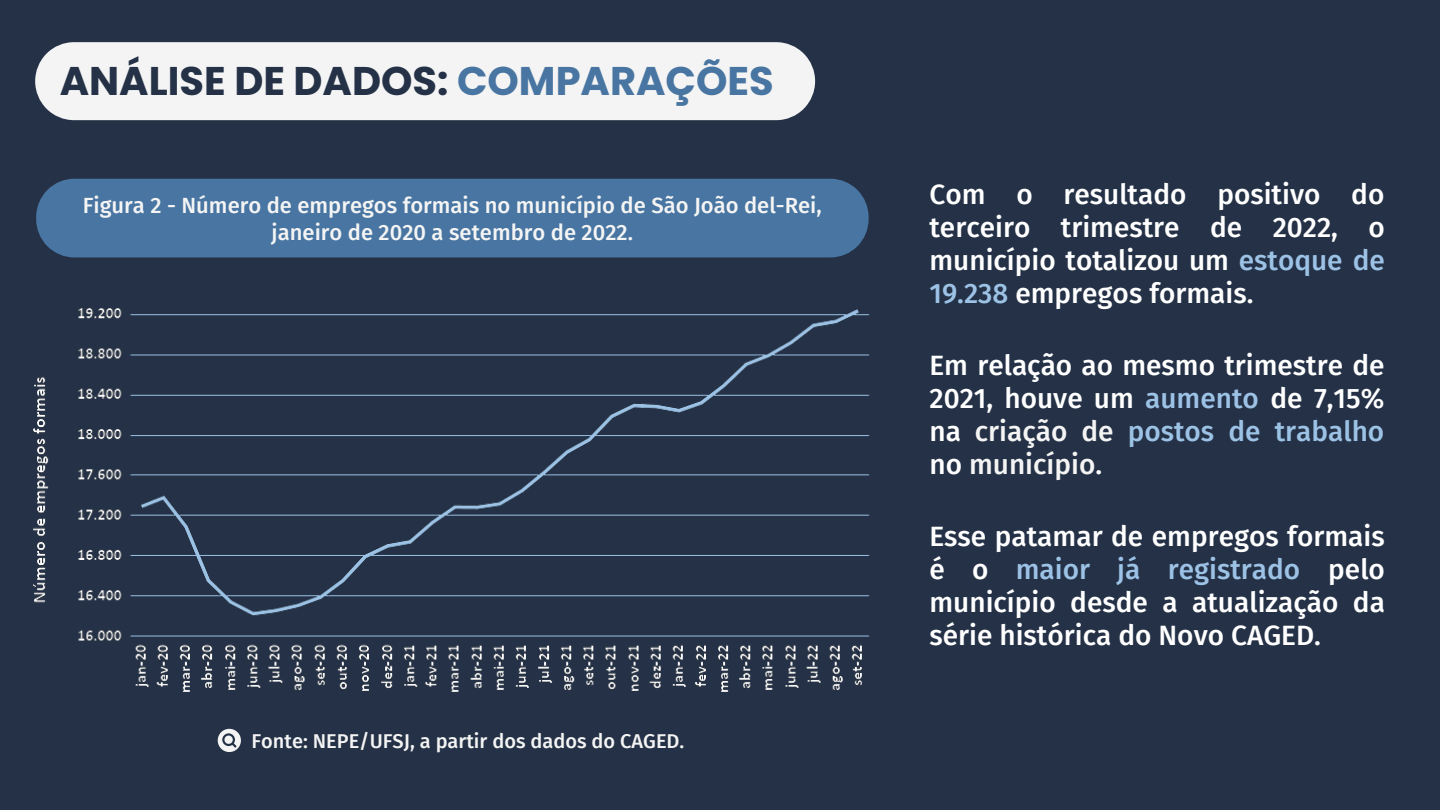
<style>
.page{position:relative;width:1440px;height:810px;background:#243146}
.page>*{position:absolute;margin:0;border:0;box-sizing:border-box;transform-origin:0 0}
.t1{font:700 40px "Poppins";color:#243146}
.t2{font:500 28px/33px "Fira Sans";color:#fff;text-align:justify}
.t3{font:500 22px/26.2px "Fira Sans";color:#f4f4f4;text-align:center}
.t4{font:500 20px "Fira Sans";color:#f4f4f4}
.s1{color:#4875a1}
.s2{color:#9cc2e5}
.s3{color:#f4f4f4}
</style>
<div class="page">
<div style="left:36px;top:179px;width:833px;height:78px;background:#4875a1"></div>
<div style="left:35px;top:42px;width:780px;height:78px;background:#f4f4f4"></div>
<svg style="left:218px;top:729px;width:23px;height:23px"></svg>
<img style="left:33px;top:308px;width:837px;height:384px">
<h1 class="t1" style="left:60px;top:53px;width:716px">ANÁLISE DE DADOS: <span class="s1">COMPARAÇÕES</span></h1>
<p class="t3" style="left:83px;top:193px;width:740px">Figura 2 - Número de empregos formais no município de São João del-Rei, janeiro de 2020 a setembro de 2022.</p>
<p class="t4" style="left:252px;top:729px;width:434px">Fonte: NEPE/UFSJ, a partir dos dados do CAGED.</p>
<p class="t2" style="left:929px;top:178px;width:457px">Com o resultado positivo do terceiro trimestre de 2022, o município totalizou um <span class="s2">estoque de 19.238</span> empregos formais.</p>
<p class="t2" style="left:929px;top:349px;width:457px">Em relação ao mesmo trimestre de 2021, houve um <span class="s2">aumento</span> de 7,15% na <span class="s3">criação de</span> <span class="s2">postos de trabalho </span>no <span class="s3">município</span>.</p>
<p class="t2" style="left:929px;top:520px;width:457px">Esse patamar de empregos formais é o <span class="s2">maior já registrado</span> pelo município desde a atualização da série histórica do Novo CAGED.</p>
</div>
